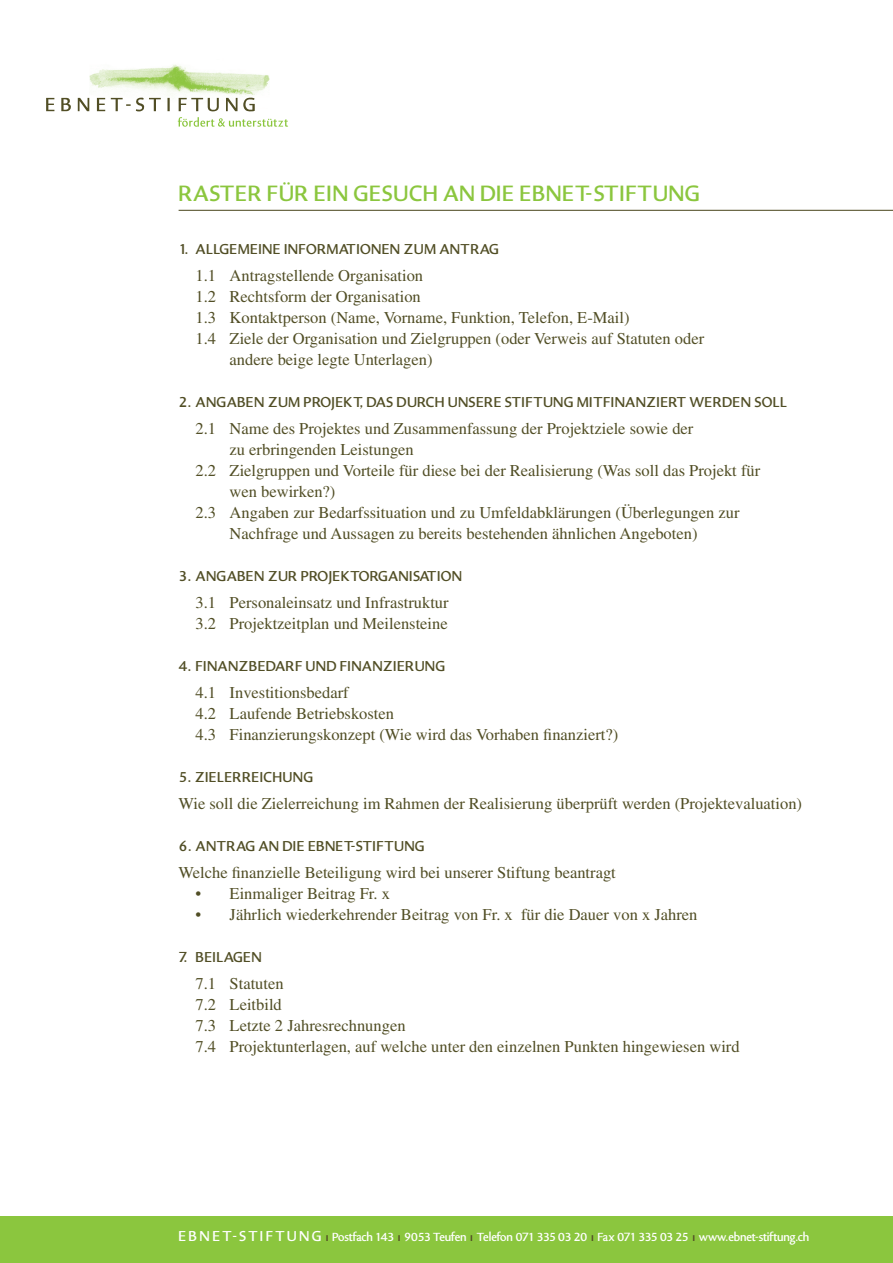
<style>
.page{position:relative;width:893px;height:1263px;background:#fff}
.page>*{position:absolute;margin:0;border:0;box-sizing:border-box;transform-origin:0 0}
.t1{font:25.5px "Bengasi";letter-spacing:.04em;color:#8bc63e}
.t2{font:16.5px/21px "Times";color:#514e25}
.t3{font:16.5px "Bengasi";letter-spacing:.04em;color:#514e25}
.t4{font:13.5px "Bengasi";letter-spacing:-.005em;color:#fff}
.s1{font-size:16.5px}
.s2{color:#514e25}
</style>
<div class="page">
<div style="left:0;top:1216px;width:893px;height:47px;background:#8bc63e"></div>
<img style="left:90px;top:64px;width:180px;height:32px">
<svg style="left:46px;top:97px;width:242px;height:30px"></svg>
<hr style="left:179px;top:210px;width:714px;height:1px;background:#514e25">
<h1 class="t1" style="left:179px;top:180px;width:30px">RASTER</h1>
<h1 class="t1" style="left:267px;top:180px;width:117px">FÜR EIN GESUCH</h1>
<h1 class="t1" style="left:443px;top:180px;width:105px">AN DIE EBNET</h1>
<h1 class="t1" style="left:585px;top:180px;width:34px">-STIFTUNG</h1>
<p class="t3" style="left:179px;top:241px;width:321px">1. ALLGEMEINE INFORMATIONEN ZUM ANTRAG</p>
<p class="t2" style="left:196px;top:265px;width:229px">1.1 Antragstellende Organisation</p>
<p class="t2" style="left:196px;top:286px;width:227px">1.2 Rechtsform der Organisation</p>
<p class="t2" style="left:196px;top:307px;width:435px">1.3 Kontaktperson (Name, Vorname, Funktion, Telefon, E-Mail)</p>
<p class="t2" style="left:196px;top:328px;width:510px">1.4 Ziele der Organisation und Zielgruppen (oder Verweis auf Statuten oder</p>
<p class="t2" style="left:230px;top:349px;width:204px">andere beige legte Unterlagen)</p>
<p class="t3" style="left:179px;top:394px;width:610px">2. ANGABEN ZUM PROJEKT, DAS DURCH UNSERE STIFTUNG MITFINANZIERT WERDEN SOLL</p>
<p class="t2" style="left:196px;top:418px;width:499px">2.1 Name des Projektes und Zusammenfassung der Projektziele sowie der</p>
<p class="t2" style="left:230px;top:439px;width:186px">zu erbringenden Leistungen</p>
<p class="t2" style="left:196px;top:460px;width:566px">2.2 Zielgruppen und Vorteile für diese bei der Realisierung (Was soll das Projekt für</p>
<p class="t2" style="left:230px;top:481px;width:107px">wen bewirken?)</p>
<p class="t2" style="left:196px;top:502px;width:546px">2.3 Angaben zur Bedarfssituation und zu Umfeldabklärungen (Überlegungen zur</p>
<p class="t2" style="left:230px;top:523px;width:469px">Nachfrage und Aussagen zu bereits bestehenden ähnlichen Angeboten)</p>
<p class="t3" style="left:179px;top:568px;width:285px">3. ANGABEN ZUR PROJEKTORGANISATION</p>
<p class="t2" style="left:196px;top:592px;width:255px">3.1 Personaleinsatz und Infrastruktur<br>3.2 Projektzeitplan und Meilensteine</p>
<p class="t3" style="left:179px;top:658px;width:35px">4. FINANZBEDARF</p>
<p class="t3" style="left:306px;top:658px;width:11px">UND</p>
<p class="t3" style="left:340px;top:658px;width:18px">FINANZIERUNG</p>
<p class="t2" style="left:196px;top:682px;width:424px">4.1 Investitionsbedarf<br>4.2 Laufende Betriebskosten<br>4.3 Finanzierungskonzept (Wie wird das Vorhaben finanziert?)</p>
<p class="t3" style="left:179px;top:769px;width:36px">5. ZIELERREICHUNG</p>
<p class="t2" style="left:179px;top:793px;width:625px">Wie soll die Zielerreichung im Rahmen der Realisierung überprüft werden (Projektevaluation)</p>
<p class="t3" style="left:179px;top:838px;width:38px">6. ANTRAG</p>
<p class="t3" style="left:258px;top:838px;width:68px">AN DIE EBNET</p>
<p class="t3" style="left:350px;top:838px;width:22px">-STIFTUNG</p>
<p class="t2" style="left:179px;top:862px;width:439px">Welche finanzielle Beteiligung wird bei unserer Stiftung beantragt</p>
<p class="t2" style="left:196px;top:883px;width:196px">• Einmaliger Beitrag Fr. x</p>
<p class="t2" style="left:196px;top:904px;width:503px">• Jährlich wiederkehrender Beitrag von Fr. x für die Dauer von x Jahren</p>
<p class="t3" style="left:179px;top:949px;width:35px">7. BEILAGEN</p>
<p class="t2" style="left:196px;top:973px;width:546px">7.1 Statuten<br>7.2 Leitbild<br>7.3 Letzte 2 Jahresrechnungen<br>7.4 Projektunterlagen, auf welche unter den einzelnen Punkten hingewiesen wird</p>
<p class="t4" style="left:179px;top:1230px;width:632px"><span class="s1">E B N E T-S T I F T U N G</span> <span class="s2">I</span> POSTFACH 143 <span class="s2">I</span> 9053 TEUFEN <span class="s2">I</span> TELEFON 071 335 03 20 <span class="s2">I</span> FAX 071 335 03 25 <span class="s2">I</span> WWW.EBNET-STIFTUNG.CH</p>
</div>
